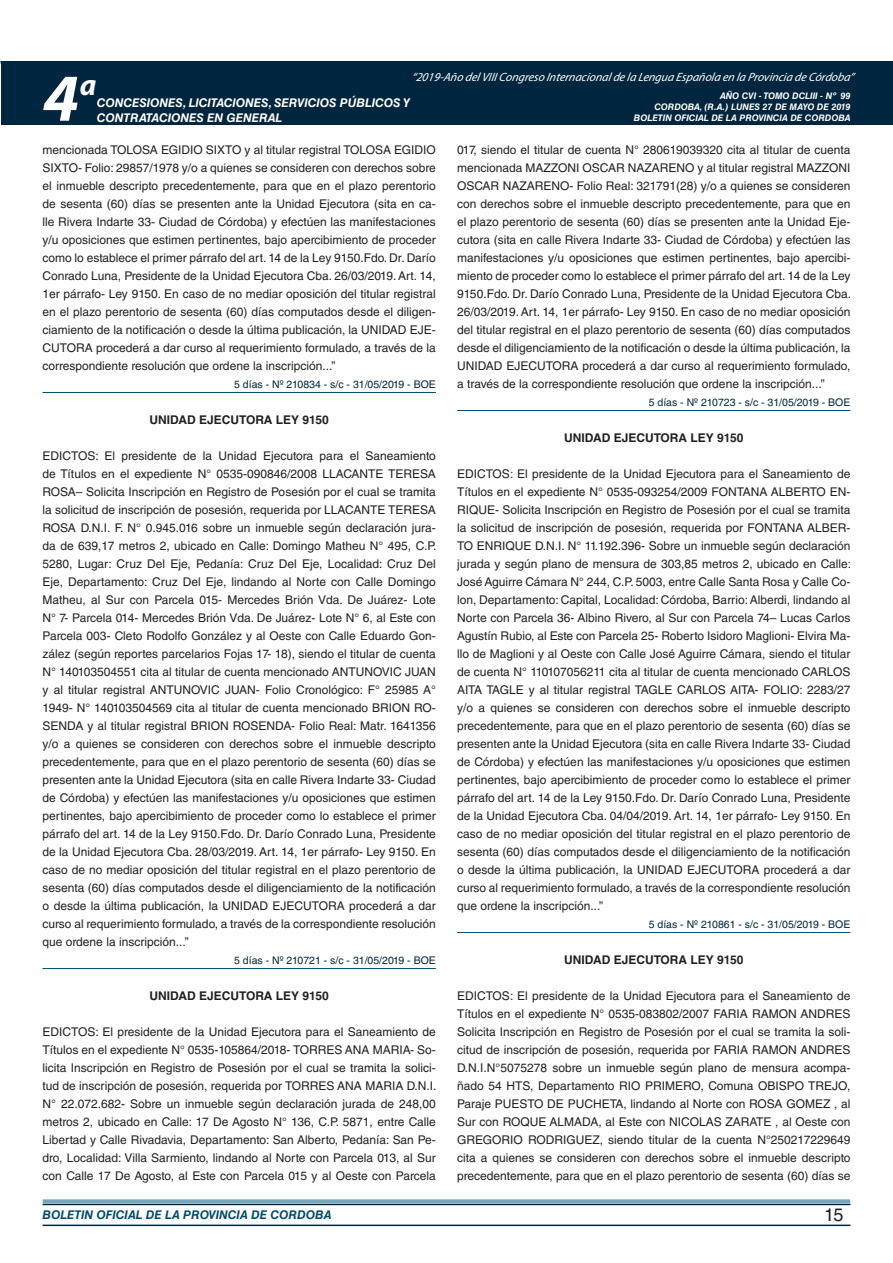
<style>
.page{position:relative;width:893px;height:1263px;background:#fff}
.page>*{position:absolute;margin:0;border:0;box-sizing:border-box;transform-origin:0 0}
.t1{font:italic 700 67.5px "Myriad Pro";color:#fff}
.t2{font:italic 700 30px "Myriad Pro";color:#fff}
.t3{font:18px "Helvetica LT Std";color:#231f20}
.t4{font:12px/18px "Helvetica LT Std";color:#231f20;text-align:justify}
.t5{font:700 12px "Helvetica LT Std";color:#231f20}
.t6{font:italic 12px "Myriad Pro";color:#fff}
.t7{font:italic 700 12px/14.4px "Helvetica LT Std";color:#fff}
.t8{font:italic 700 12px "Helvetica LT Std";color:#004b6c}
.t9{font:10.5px "Helvetica LT Std";color:#00263f}
.t10{font:italic 700 9px/10.8px "Helvetica LT Std";color:#fff;text-align:right}
</style>
<div class="page">
<hr style="left:43px;top:1224px;width:807px;height:2px;background:#00263f">
<div style="left:42px;top:1198px;width:809px;height:8px;background:#fff;opacity:.75"></div>
<div style="left:1px;top:61px;width:892px;height:64px;background:#00263f"></div>
<hr style="left:43px;top:392px;width:393px;height:1px;background:#004b6c">
<hr style="left:43px;top:968px;width:393px;height:1px;background:#004b6c">
<hr style="left:457px;top:410px;width:393px;height:1px;background:#004b6c">
<hr style="left:457px;top:932px;width:393px;height:1px;background:#004b6c">
<p class="t6" style="left:412px;top:70px;width:444px">“2019-Año delVIIICongreso Internacionalde la Lengua Esp añola en la Provincia de Córdoba”</p>
<h1 class="t1" style="left:43px;top:54px;width:38px">4</h1>
<h2 class="t2" style="left:80px;top:66px;width:18px">a</h2>
<p class="t10" style="left:654px;top:91px;width:198px">AÑO CVI - TOMO DCLIII - Nº 99<br>CORDOBA, (R.A.) LUNES 27 DE MAYO DE 2019</p>
<p class="t7" style="left:97px;top:96px;width:315px">CONCESIONES, LICITACIONES, SERVICIOS PÚBLICOS Y<br>CONTRATACIONES EN GENERAL</p>
<p class="t10" style="left:634px;top:112px;width:218px">BOLETIN OFICIAL DE LA PROVINCIA DE CORDOBA</p>
<p class="t4" style="left:43px;top:141px;width:395px">mencionada TOLOSA EGIDIO SIXTO y al titular registral TOLOSA EGIDIO SIXTO- Folio: 29857/1978 y/o a quienes se consideren con derechos sobre el inmueble descripto precedentemente, para que en el plazo perentorio de sesenta (60) días se presenten ante la Unidad Ejecutora (sita en ca&shy;lle Rivera Indarte 33- Ciudad de Córdoba) y efectúen las manifestaciones y/u oposiciones que estimen pertinentes, bajo apercibimiento de proceder como lo establece el primer párrafo del art. 14 de la Ley 9150.Fdo. Dr. Darío Conrado Luna, Presidente de la Unidad Ejecutora Cba. 26/03/2019. Art. 14, 1er párrafo- Ley 9150. En caso de no mediar oposición del titular registral en el plazo perentorio de sesenta (60) días computados desde el diligen&shy;ciamiento de la notificación o desde la última publicación, la UNIDAD EJE-CUTORA procederá a dar curso al requerimiento formulado, a través de la correspondiente resolución que ordene la inscripción...”</p>
<p class="t9" style="left:234px;top:378px;width:203px">5 días - Nº 210834 - s/c - 31/05/2019 - BOE</p>
<p class="t5" style="left:150px;top:412px;width:181px">UNIDAD EJECUTORA LEY 9150</p>
<p class="t4" style="left:43px;top:447px;width:396px">EDICTOS: El presidente de la Unidad Ejecutora para el Saneamiento de Títulos en el expediente N° 0535-090846/2008 LLACANTE TERESA ROSA– Solicita Inscripción en Registro de Posesión por el cual se tramita la solicitud de inscripción de posesión, requerida por LLACANTE TERESA ROSA D.N.I. F. N° 0.945.016 sobre un inmueble según declaración jura&shy;da de 639,17 metros 2, ubicado en Calle: Domingo Matheu N° 495, C.P.<br>5280, Lugar: Cruz Del Eje, Pedanía: Cruz Del Eje, Localidad: Cruz Del Eje, Departamento: Cruz Del Eje, lindando al Norte con Calle Domingo Matheu, al Sur con Parcela 015- Mercedes Brión Vda. De Juárez- Lote N° 7- Parcela 014- Mercedes Brión Vda. De Juárez- Lote N° 6, al Este con Parcela 003- Cleto Rodolfo González y al Oeste con Calle Eduardo Gon&shy;zález (según reportes parcelarios Fojas 17- 18), siendo el titular de cuenta N° 140103504551 cita al titular de cuenta mencionado ANTUNOVIC JUAN y al titular registral ANTUNOVIC JUAN- Folio Cronológico: F° 25985 A° 1949- N° 140103504569 cita al titular de cuenta mencionado BRION RO-SENDA y al titular registral BRION ROSENDA- Folio Real: Matr. 1641356 y/o a quienes se consideren con derechos sobre el inmueble descripto precedentemente, para que en el plazo perentorio de sesenta (60) días se presenten ante la Unidad Ejecutora (sita en calle Rivera Indarte 33- Ciudad de Córdoba) y efectúen las manifestaciones y/u oposiciones que estimen pertinentes, bajo apercibimiento de proceder como lo establece el primer párrafo del art. 14 de la Ley 9150.Fdo. Dr. Darío Conrado Luna, Presidente de la Unidad Ejecutora Cba. 28/03/2019. Art. 14, 1er párrafo- Ley 9150. En caso de no mediar oposición del titular registral en el plazo perentorio de sesenta (60) días computados desde el diligenciamiento de la notificación o desde la última publicación, la UNIDAD EJECUTORA procederá a dar curso al requerimiento formulado, a través de la correspondiente resolución que ordene la inscripción...”</p>
<p class="t9" style="left:234px;top:954px;width:203px">5 días - Nº 210721 - s/c - 31/05/2019 - BOE</p>
<p class="t5" style="left:150px;top:988px;width:181px">UNIDAD EJECUTORA LEY 9150</p>
<p class="t4" style="left:43px;top:1023px;width:395px">EDICTOS: El presidente de la Unidad Ejecutora para el Saneamiento de Títulos en el expediente N° 0535-105864/2018- TORRES ANA MARIA- So&shy;licita Inscripción en Registro de Posesión por el cual se tramita la solici&shy;tud de inscripción de posesión, requerida por TORRES ANA MARIA D.N.I.<br>N° 22.072.682- Sobre un inmueble según declaración jurada de 248,00 metros 2, ubicado en Calle: 17 De Agosto N° 136, C.P. 5871, entre Calle Libertad y Calle Rivadavia, Departamento: San Alberto, Pedanía: San Pe&shy;dro, Localidad: Villa Sarmiento, lindando al Norte con Parcela 013, al Sur con Calle 17 De Agosto, al Este con Parcela 015 y al Oeste con Parcela</p>
<p class="t4" style="left:457px;top:141px;width:395px">017, siendo el titular de cuenta N° 280619039320 cita al titular de cuenta mencionada MAZZONI OSCAR NAZARENO y al titular registral MAZZONI OSCAR NAZARENO- Folio Real: 321791(28) y/o a quienes se consideren con derechos sobre el inmueble descripto precedentemente, para que en el plazo perentorio de sesenta (60) días se presenten ante la Unidad Eje&shy;cutora (sita en calle Rivera Indarte 33- Ciudad de Córdoba) y efectúen las manifestaciones y/u oposiciones que estimen pertinentes, bajo apercibi&shy;miento de proceder como lo establece el primer párrafo del art. 14 de la Ley 9150.Fdo. Dr. Darío Conrado Luna, Presidente de la Unidad Ejecutora Cba.<br>26/03/2019. Art. 14, 1er párrafo- Ley 9150. En caso de no mediar oposición del titular registral en el plazo perentorio de sesenta (60) días computados desde el diligenciamiento de la notificación o desde la última publicación, la UNIDAD EJECUTORA procederá a dar curso al requerimiento formulado, a través de la correspondiente resolución que ordene la inscripción...”</p>
<p class="t9" style="left:649px;top:396px;width:203px">5 días - Nº 210723 - s/c - 31/05/2019 - BOE</p>
<p class="t5" style="left:564px;top:430px;width:181px">UNIDAD EJECUTORA LEY 9150</p>
<p class="t4" style="left:457px;top:465px;width:395px">EDICTOS: El presidente de la Unidad Ejecutora para el Saneamiento de Títulos en el expediente N° 0535-093254/2009 FONTANA ALBERTO EN-RIQUE- Solicita Inscripción en Registro de Posesión por el cual se tramita la solicitud de inscripción de posesión, requerida por FONTANA ALBER-TO ENRIQUE D.N.I. N° 11.192.396- Sobre un inmueble según declaración jurada y según plano de mensura de 303,85 metros 2, ubicado en Calle:<br>José Aguirre Cámara N° 244, C.P. 5003, entre Calle Santa Rosa y Calle Co&shy;lon, Departamento: Capital, Localidad: Córdoba, Barrio: Alberdi, lindando al Norte con Parcela 36- Albino Rivero, al Sur con Parcela 74– Lucas Carlos Agustín Rubio, al Este con Parcela 25- Roberto Isidoro Maglioni- Elvira Ma&shy;llo de Maglioni y al Oeste con Calle José Aguirre Cámara, siendo el titular de cuenta N° 110107056211 cita al titular de cuenta mencionado CARLOS AITA TAGLE y al titular registral TAGLE CARLOS AITA- FOLIO: 2283/27 y/o a quienes se consideren con derechos sobre el inmueble descripto precedentemente, para que en el plazo perentorio de sesenta (60) días se presenten ante la Unidad Ejecutora (sita en calle Rivera Indarte 33- Ciudad de Córdoba) y efectúen las manifestaciones y/u oposiciones que estimen pertinentes, bajo apercibimiento de proceder como lo establece el primer párrafo del art. 14 de la Ley 9150.Fdo. Dr. Darío Conrado Luna, Presidente de la Unidad Ejecutora Cba. 04/04/2019. Art. 14, 1er párrafo- Ley 9150. En caso de no mediar oposición del titular registral en el plazo perentorio de sesenta (60) días computados desde el diligenciamiento de la notificación o desde la última publicación, la UNIDAD EJECUTORA procederá a dar curso al requerimiento formulado, a través de la correspondiente resolución que ordene la inscripción...”</p>
<p class="t9" style="left:649px;top:918px;width:203px">5 días - Nº 210861 - s/c - 31/05/2019 - BOE</p>
<p class="t5" style="left:564px;top:952px;width:181px">UNIDAD EJECUTORA LEY 9150</p>
<p class="t4" style="left:457px;top:987px;width:395px">EDICTOS: El presidente de la Unidad Ejecutora para el Saneamiento de Títulos en el expediente N° 0535-083802/2007 FARIA RAMON ANDRES Solicita Inscripción en Registro de Posesión por el cual se tramita la soli&shy;citud de inscripción de posesión, requerida por FARIA RAMON ANDRES D.N.I.N°5075278 sobre un inmueble según plano de mensura acompa&shy;ñado 54 HTS, Departamento RIO PRIMERO, Comuna OBISPO TREJO, Paraje PUESTO DE PUCHETA, lindando al Norte con ROSA GOMEZ , al Sur con ROQUE ALMADA, al Este con NICOLAS ZARATE , al Oeste con GREGORIO RODRIGUEZ, siendo titular de la cuenta N°250217229649 cita a quienes se consideren con derechos sobre el inmueble descripto precedentemente, para que en el plazo perentorio de sesenta (60) días se</p>
<p class="t8" style="left:43px;top:1208px;width:290px">BOLETIN OFICIAL DE LA PROVINCIA DE CORDOBA</p>
<h3 class="t3" style="left:824px;top:1204px;width:21px">15</h3>
</div>
